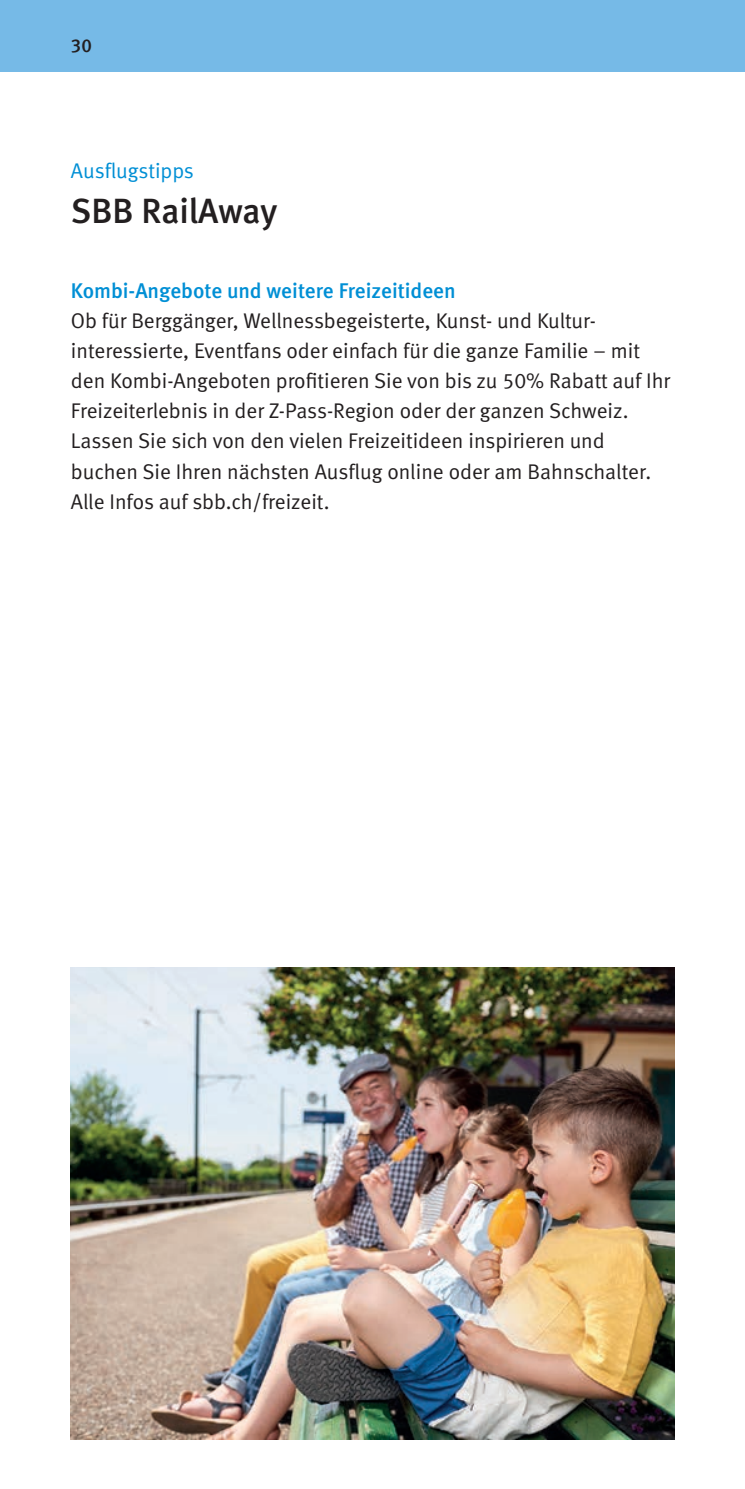
<style>
.page{position:relative;width:745px;height:1489px;background:#fff}
.page>*{position:absolute;margin:0;border:0;box-sizing:border-box;transform-origin:0 0}
.t1{font:35px "Meta Medium LF";color:#231f20}
.t2{font:21.25px/30px "Meta Normal LF";color:#231f20}
.t3{font:21.25px "Meta Medium LF";color:#008fd5}
.t4{font:21.25px "Meta Normal LF";letter-spacing:-.005em;color:#008fd5}
.t5{font:18.75px "Meta Medium LF";color:#231f20}
</style>
<div class="page">
<div style="left:0;top:0;width:744px;height:72px;background:#76bae7"></div>
<img style="left:71px;top:967px;width:602px;height:472px">
<p class="t5" style="left:71px;top:35px;width:22px">30</p>
<p class="t4" style="left:71px;top:159px;width:124px">Ausflugstipps</p>
<h1 class="t1" style="left:71px;top:191px;width:208px">SBB RailAway</h1>
<p class="t3" style="left:71px;top:279px;width:386px">Kombi-Angebote und weitere Freizeitideen</p>
<p class="t2" style="left:71px;top:306px;width:600px">Ob für Berggänger, Wellnessbegeisterte, Kunst- und Kultur&shy;interessierte, Eventfans oder einfach für die ganze Familie – mit den Kombi-Angeboten profitieren Sie von bis zu 50% Rabatt auf Ihr Freizeiterlebnis in der Z-Pass-Region oder der ganzen Schweiz.<br>Lassen Sie sich von den vielen Freizeitideen inspirieren und buchen Sie Ihren nächsten Ausflug online oder am Bahnschalter.<br>Alle Infos auf sbb.ch/freizeit.</p>
</div>
